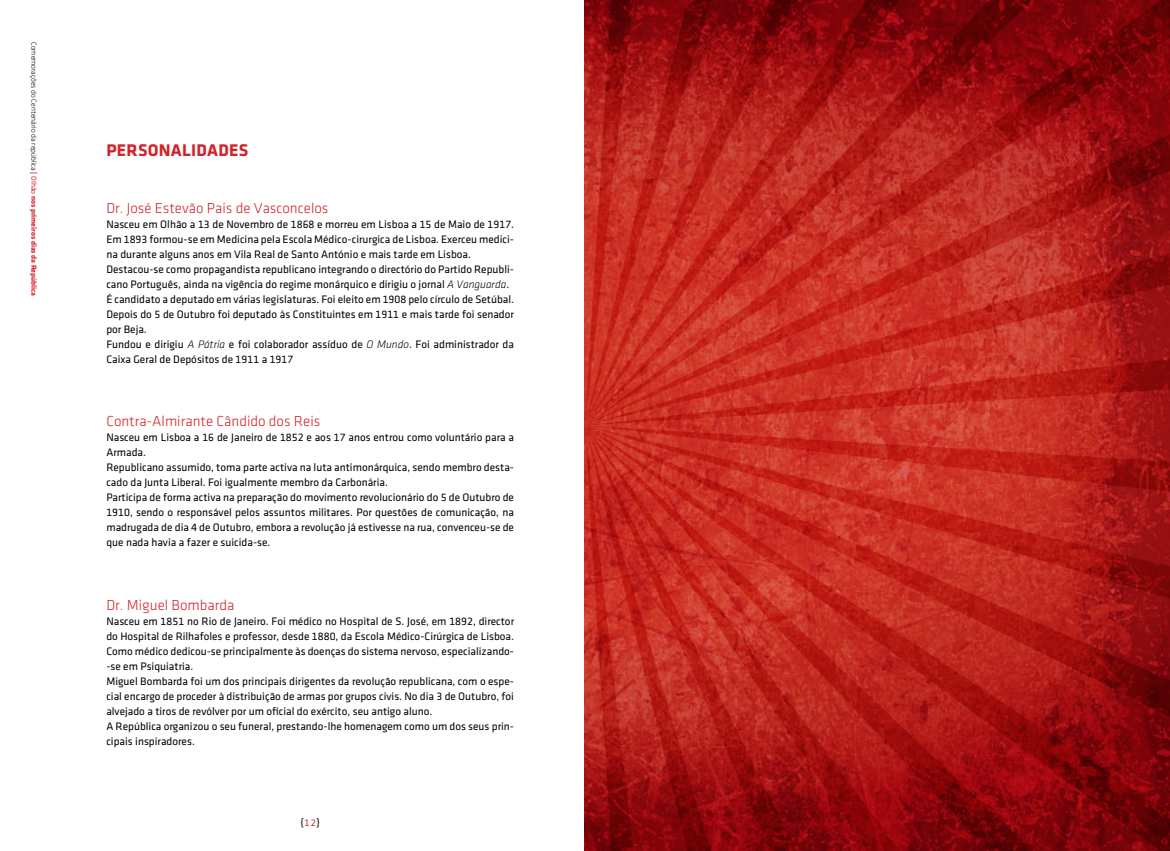
<style>
.page{position:relative;width:1170px;height:851px;background:#fff}
.page>*{position:absolute;margin:0;border:0;box-sizing:border-box;transform-origin:0 0}
.t1{font:700 17.5px "Klavika";color:#d2232a}
.t2{font:300 15px "Klavika";color:#d2232a}
.t3{font:11.25px/15px "Klavika Regular TF";color:#000}
.t4{font:10px "Klavika Regular TF";color:#000}
.t5{font:300 7.5px "Klavika";color:#000}
.s1{font-weight:700;color:#d2232a}
.s2{font-family:"Klavika Regular TF";font-weight:400;color:#d2232a}
.s3{font-family:"Klavika";font-weight:300;font-style:italic}
.s4{color:#d2232a}
</style>
<div class="page">
<img style="left:585px;top:0;width:584px;height:850px">
<p class="t5" style="left:38px;top:42px;width:256px;rotate:90deg">Comemorações do Centenário da república <span class="s1">|</span> <span class="s2">Olhão</span> <span class="s1">NOS PRIMEIROS DIAS DA REPÚBLICA</span></p>
<h1 class="t1" style="left:106px;top:141px;width:23px">PERSONA</h1>
<h1 class="t1" style="left:182px;top:141px;width:20px">LIDADES</h1>
<h2 class="t2" style="left:106px;top:200px;width:223px">Dr. José Estevão Pais de Vasconcelos</h2>
<p class="t3" style="left:106px;top:217px;width:409px">Nasceu em Olhão a 13 de Novembro de 1868 e morreu em Lisboa a 15 de Maio de 1917.<br>Em 1893 formou-se em Medicina pela Escola Médico-cirurgica de Lisboa. Exerceu medici&shy;na durante alguns anos em Vila Real de Santo António e mais tarde em Lisboa.<br>Destacou-se como propagandista republicano integrando o directório do Partido Republi&shy;cano Português, ainda na vigência do regime monárquico e dirigiu o jornal <span class="s3">A Vanguarda</span>.<br>É candidato a deputado em várias legislaturas. Foi eleito em 1908 pelo círculo de Setúbal.<br>Depois do 5 de Outubro foi deputado às Constituintes em 1911 e mais tarde foi senador por Beja.<br>Fundou e dirigiu <span class="s3">A Pátria</span> e foi colaborador assíduo de <span class="s3">O Mundo</span>. Foi administrador da Caixa Geral de Depósitos de 1911 a 1917</p>
<h2 class="t2" style="left:106px;top:413px;width:215px">Contra-Almirante Cândido dos Reis</h2>
<p class="t3" style="left:106px;top:430px;width:409px">Nasceu em Lisboa a 16 de Janeiro de 1852 e aos 17 anos entrou como voluntário para a Armada.<br>Republicano assumido, toma parte activa na luta antimonárquica, sendo membro desta&shy;cado da Junta Liberal. Foi igualmente membro da Carbonária.<br>Participa de forma activa na preparação do movimento revolucionário do 5 de Outubro de 1910, sendo o responsável pelos assuntos militares. Por questões de comunicação, na madrugada de dia 4 de Outubro, embora a revolução já estivesse na rua, convenceu-se de que nada havia a fazer e suicida-se.</p>
<h2 class="t2" style="left:106px;top:596px;width:129px">Dr. Miguel Bombarda</h2>
<p class="t3" style="left:106px;top:613px;width:409px">Nasceu em 1851 no Rio de Janeiro. Foi médico no Hospital de S. José, em 1892, director do Hospital de Rilhafoles e professor, desde 1880, da Escola Médico-Cirúrgica de Lisboa.<br>Como médico dedicou-se principalmente às doenças do sistema nervoso, especializando--se em Psiquiatria.<br>Miguel Bombarda foi um dos principais dirigentes da revolução republicana, com o espe&shy;cial encargo de proceder à distribuição de armas por grupos civis. No dia 3 de Outubro, foi alvejado a tiros de revólver por um oficial do exército, seu antigo aluno.<br>A República organizou o seu funeral, prestando-lhe homenagem como um dos seus prin&shy;cipais inspiradores.</p>
<p class="t4" style="left:300px;top:817px;width:21px">{<span class="s4">12</span>}</p>
</div>
